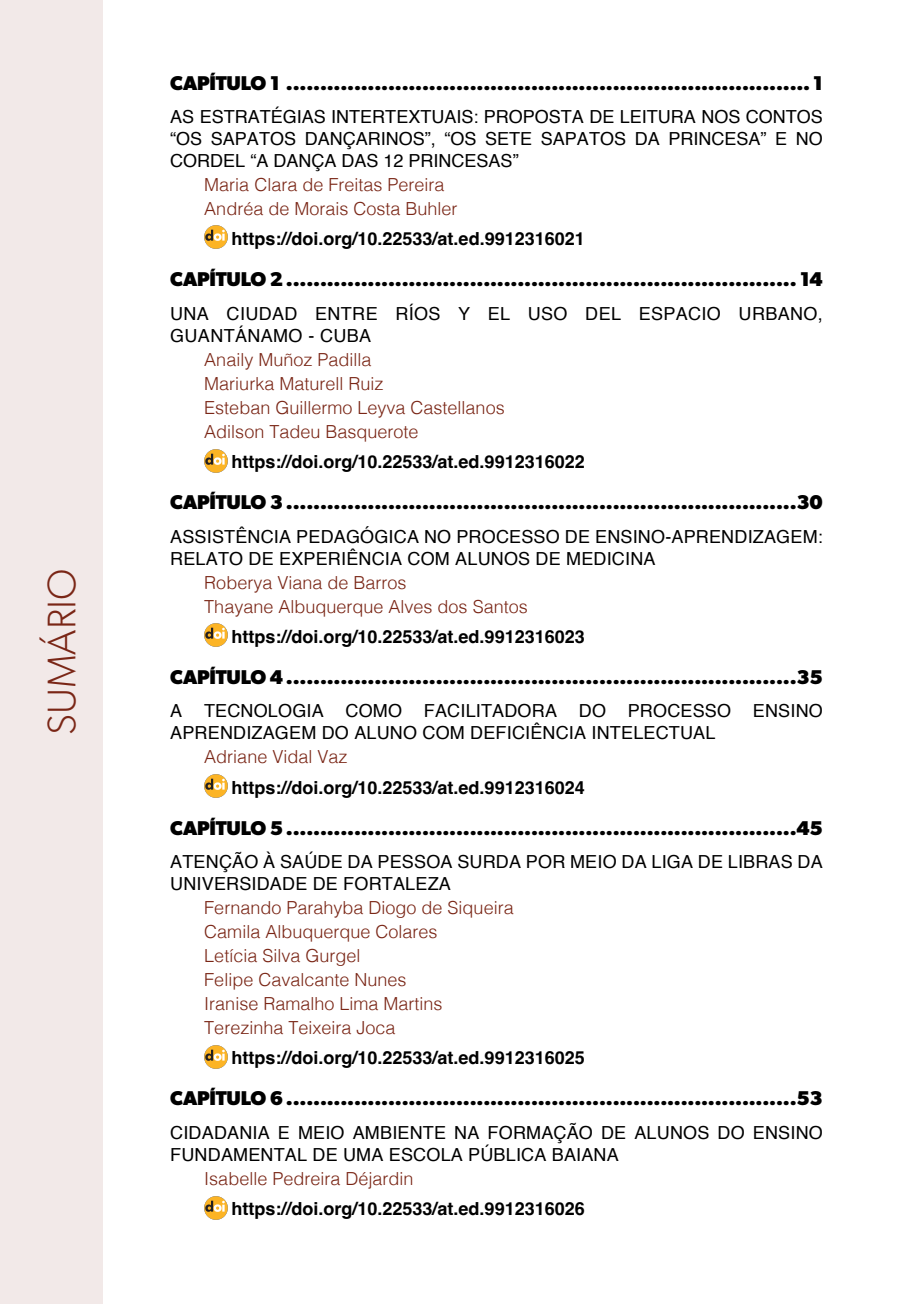
<style>
.page{position:relative;width:908px;height:1304px;background:#fff}
.page>*{position:absolute;margin:0;border:0;box-sizing:border-box;transform-origin:0 0}
.t1{font:300 40px "Gibson";color:#7a2616}
.t2{font:700 20px "Gibson";letter-spacing:-.01em;color:#000}
.t3{font:18px/22px "Helvetica";letter-spacing:.01em;color:#000}
.t4{font:300 18px/24px "Helvetica";color:#7a2616}
.t5{font:700 18px "Helvetica";color:#000}
</style>
<div class="page">
<div style="left:0;top:0;width:103px;height:1304px;background:#f2e9e8"></div>
<img style="left:204px;top:226px;width:23px;height:23px">
<img style="left:204px;top:449px;width:23px;height:23px">
<img style="left:204px;top:624px;width:23px;height:23px">
<img style="left:204px;top:775px;width:23px;height:23px">
<img style="left:204px;top:1045px;width:23px;height:23px">
<img style="left:204px;top:1196px;width:23px;height:23px">
<h1 class="t1" style="left:37px;top:735px;width:167px;rotate:-90deg">SUMÁRIO</h1>
<p class="t2" style="left:170px;top:71px;width:653px">CAPÍTULO 1 ............................................................................. 1</p>
<p class="t3" style="left:170px;top:106px;width:654px;text-align:justify">AS ESTRATÉGIAS INTERTEXTUAIS: PROPOSTA DE LEITURA NOS CONTOS “OS SAPATOS DANÇARINOS”, “OS SETE SAPATOS DA PRINCESA” E NO CORDEL “A DANÇA DAS 12 PRINCESAS”</p>
<p class="t4" style="left:204px;top:171px;width:255px">Maria Clara de Freitas Pereira<br>Andréa de Morais Costa Buhler</p>
<p class="t5" style="left:231px;top:228px;width:355px">https://doi.org/10.22533/at.ed.9912316021</p>
<p class="t2" style="left:170px;top:268px;width:653px">CAPÍTULO 2 ........................................................................... 14</p>
<p class="t3" style="left:170px;top:303px;width:653px">UNA CIUDAD ENTRE RÍOS Y EL USO DEL ESPACIO URBANO,<br>GUANTÁNAMO - CUBA</p>
<p class="t4" style="left:204px;top:346px;width:302px">Anaily Muñoz Padilla<br>Mariurka Maturell Ruiz<br>Esteban Guillermo Leyva Castellanos<br>Adilson Tadeu Basquerote</p>
<p class="t5" style="left:231px;top:451px;width:355px">https://doi.org/10.22533/at.ed.9912316022</p>
<p class="t2" style="left:170px;top:490px;width:653px">CAPÍTULO 3 ...........................................................................30</p>
<p class="t3" style="left:170px;top:526px;width:653px">ASSISTÊNCIA PEDAGÓGICA NO PROCESSO DE ENSINO-APRENDIZAGEM:<br>RELATO DE EXPERIÊNCIA COM ALUNOS DE MEDICINA</p>
<p class="t4" style="left:204px;top:569px;width:325px">Roberya Viana de Barros<br>Thayane Albuquerque Alves dos Santos</p>
<p class="t5" style="left:231px;top:626px;width:355px">https://doi.org/10.22533/at.ed.9912316023</p>
<p class="t2" style="left:170px;top:665px;width:653px">CAPÍTULO 4 ...........................................................................35</p>
<p class="t3" style="left:170px;top:701px;width:654px">A TECNOLOGIA COMO FACILITADORA DO PROCESSO ENSINO<br>APRENDIZAGEM DO ALUNO COM DEFICIÊNCIA INTELECTUAL</p>
<p class="t4" style="left:204px;top:744px;width:145px">Adriane Vidal Vaz</p>
<p class="t5" style="left:231px;top:776px;width:355px">https://doi.org/10.22533/at.ed.9912316024</p>
<p class="t2" style="left:170px;top:816px;width:653px">CAPÍTULO 5 ...........................................................................45</p>
<p class="t3" style="left:170px;top:851px;width:653px">ATENÇÃO À SAÚDE DA PESSOA SURDA POR MEIO DA LIGA DE LIBRAS DA<br>UNIVERSIDADE DE FORTALEZA</p>
<p class="t4" style="left:204px;top:894px;width:311px">Fernando Parahyba Diogo de Siqueira<br>Camila Albuquerque Colares<br>Letícia Silva Gurgel<br>Felipe Cavalcante Nunes<br>Iranise Ramalho Lima Martins<br>Terezinha Teixeira Joca</p>
<p class="t5" style="left:231px;top:1047px;width:355px">https://doi.org/10.22533/at.ed.9912316025</p>
<p class="t2" style="left:170px;top:1087px;width:653px">CAPÍTULO 6 ...........................................................................53</p>
<p class="t3" style="left:170px;top:1122px;width:653px">CIDADANIA E MEIO AMBIENTE NA FORMAÇÃO DE ALUNOS DO ENSINO<br>FUNDAMENTAL DE UMA ESCOLA PÚBLICA BAIANA</p>
<p class="t4" style="left:204px;top:1165px;width:211px">Isabelle Pedreira Déjardin</p>
<p class="t5" style="left:231px;top:1198px;width:355px">https://doi.org/10.22533/at.ed.9912316026</p>
</div>
